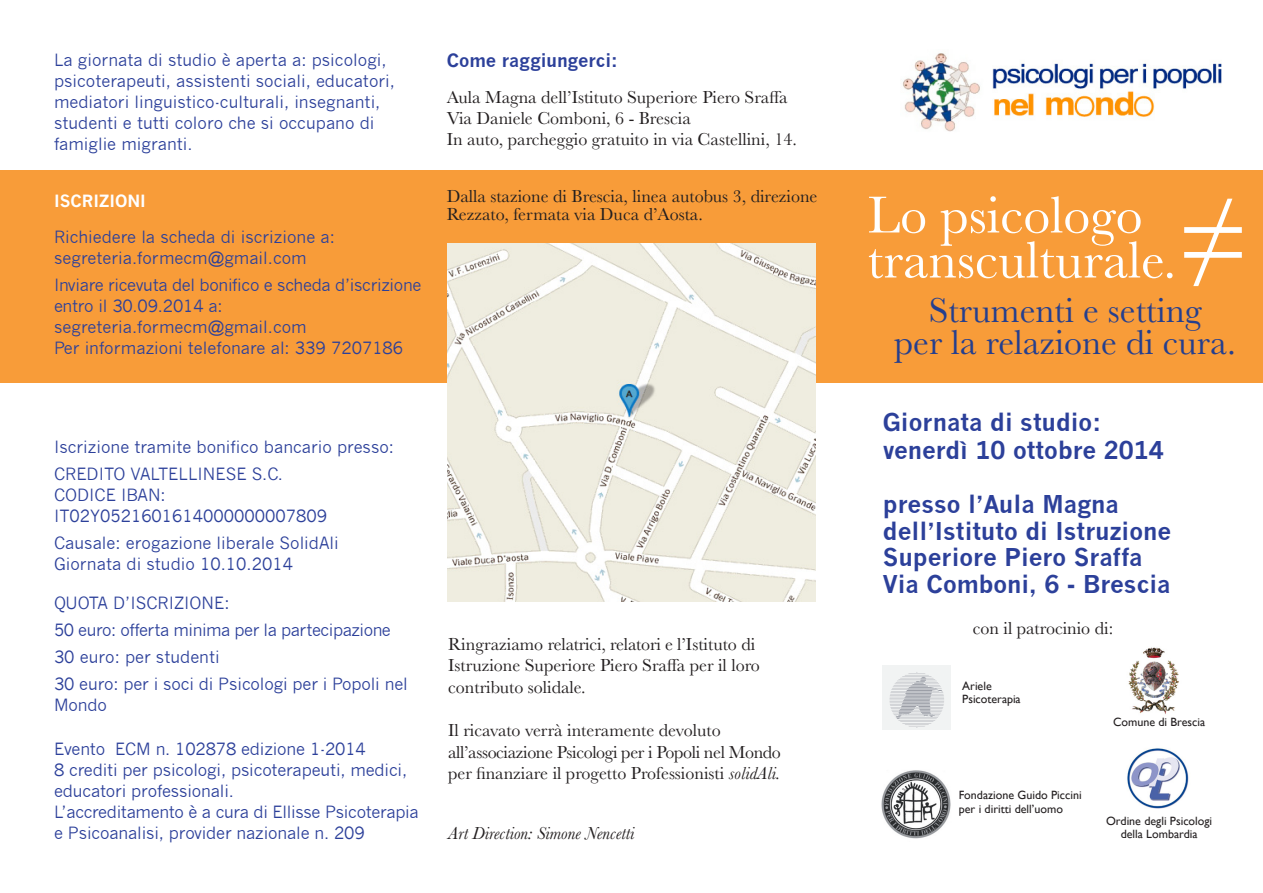
<style>
.page{position:relative;width:1263px;height:893px;background:#fff}
.page>*{position:absolute;margin:0;border:0;box-sizing:border-box;transform-origin:0 0}
.t1{font:54px/45px "Baskerville";color:#fff}
.t2{font:36px "Baskerville";color:#253f8e}
.t3{font:700 24px "News Gothic";color:#2c409a}
.t4{font:18px/21.6px "Baskerville";color:#231f20}
.t5{font:18px "Baskerville";letter-spacing:-.02em;color:#231f20}
.t6{font:italic 18px "Baskerville";color:#231f20}
.t7{font:700 18px "News Gothic";color:#2c409a}
.t8{font:16.5px/21px "News Gothic";color:#2c409a}
.t9{font:16.5px/21px "News Gothic";letter-spacing:-.02em;color:#2c409a}
.t10{font:16.5px "News Gothic";letter-spacing:-.03em;color:#2c409a}
.t11{font:700 16.5px "News Gothic";color:#fff}
.t12{font:12px "Gill Sans";color:#231f20}
.s1{font-style:italic}
.s2{font-size:109.5px}
</style>
<div class="page">
<div style="left:0;top:170px;width:1263px;height:213px;background:#f89c39"></div>
<img style="left:902px;top:53px;width:319px;height:79px">
<img style="left:448px;top:243px;width:367px;height:359px">
<img style="left:881px;top:770px;width:70px;height:69px">
<img style="left:882px;top:666px;width:68px;height:63px">
<img style="left:1127px;top:748px;width:62px;height:61px">
<img style="left:1128px;top:647px;width:51px;height:67px">
<p class="t8" style="left:54px;top:50px;width:342px">La giornata di studio è aperta a: psicologi, psicoterapeuti, assistenti sociali, educatori, mediatori linguistico-culturali, insegnanti, studenti e tutti coloro che si occupano di famiglie migranti.</p>
<p class="t11" style="left:54px;top:191px;width:93px">ISCRIZIONI</p>
<p class="t8" style="left:54px;top:227px;width:282px">Richiedere la scheda di iscrizione a: segreteria.formecm@gmail.com</p>
<p class="t9" style="left:54px;top:275px;width:369px">Inviare ricevuta del bonifico e scheda d’iscrizione entro il 30.09.2014 a:</p>
<p class="t8" style="left:54px;top:317px;width:254px">segreteria.formecm@gmail.com</p>
<p class="t8" style="left:54px;top:338px;width:351px">Per informazioni telefonare al: 339 7207186</p>
<p class="t7" style="left:447px;top:49px;width:173px">Come raggiungerci:</p>
<p class="t4" style="left:447px;top:86px;width:342px">Aula Magna dell’Istituto Superiore Piero Sraffa</p>
<p class="t4" style="left:447px;top:107px;width:246px">Via Daniele Comboni, 6 - Brescia</p>
<p class="t4" style="left:447px;top:128px;width:352px">In auto, parcheggio gratuito in via Castellini, 14.</p>
<p class="t4" style="left:447px;top:187px;width:372px;line-height:18px">Dalla stazione di Brescia, linea autobus 3, direzione<br>Rezzato, fermata via Duca d’Aosta.</p>
<p class="t8" style="left:54px;top:437px;width:342px">Iscrizione tramite bonifico bancario presso:</p>
<p class="t8" style="left:54px;top:464px;width:230px">CREDITO VALTELLINESE S.C.</p>
<p class="t8" style="left:54px;top:485px;width:274px">CODICE IBAN:<br>IT02Y0521601614000000007809</p>
<p class="t8" style="left:54px;top:533px;width:286px">Causale: erogazione liberale SolidAli</p>
<p class="t8" style="left:54px;top:554px;width:240px">Giornata di studio 10.10.2014</p>
<p class="t8" style="left:54px;top:593px;width:177px">QUOTA D’ISCRIZIONE:</p>
<p class="t10" style="left:54px;top:621px;width:338px">50 euro: offerta minima per la partecipazione</p>
<p class="t8" style="left:54px;top:647px;width:167px">30 euro: per studenti</p>
<p class="t8" style="left:54px;top:674px;width:355px">30 euro: per i soci di Psicologi per i Popoli nel<br>Mondo</p>
<p class="t8" style="left:54px;top:738px;width:313px">Evento ECM n. 102878 edizione 1-2014</p>
<p class="t8" style="left:54px;top:759px;width:355px">8 crediti per psicologi, psicoterapeuti, medici, educatori professionali.</p>
<p class="t9" style="left:54px;top:801px;width:366px">L’accreditamento è a cura di Ellisse Psicoterapia e Psicoanalisi, provider nazionale n. 209</p>
<p class="t4" style="left:448px;top:633px;width:313px">Ringraziamo relatrici, relatori e l’Istituto di<br>Istruzione Superiore Piero Sraffa per il loro contributo solidale.</p>
<p class="t4" style="left:448px;top:720px;width:274px">Il ricavato verrà interamente devoluto</p>
<p class="t5" style="left:448px;top:740px;width:334px">all’associazione Psicologi per i Popoli nel Mondo</p>
<p class="t4" style="left:448px;top:763px;width:334px">per finanziare il progetto Professionisti <span class="s1">solidAli.</span></p>
<p class="t6" style="left:448px;top:821px;width:188px">Art Direction: Simone Nencetti</p>
<p class="t1" style="left:867px;top:193px;width:384px">Lo psicologo transculturale.<span class="s2">≠</span></p>
<p class="t2" style="left:929px;top:288px;width:274px">Strumenti e setting</p>
<p class="t2" style="left:894px;top:319px;width:343px">per la relazione di cura.</p>
<p class="t3" style="left:883px;top:407px;width:220px">Giornata di studio:</p>
<p class="t3" style="left:883px;top:436px;width:282px">venerdì 10 ottobre 2014</p>
<p class="t3" style="left:883px;top:490px;width:237px">presso l’Aula Magna</p>
<p class="t3" style="left:883px;top:517px;width:290px">dell’Istituto di Istruzione</p>
<p class="t3" style="left:883px;top:542px;width:261px">Superiore Piero Sraffa</p>
<p class="t3" style="left:883px;top:569px;width:289px">Via Comboni, 6 - Brescia</p>
<p class="t4" style="left:973px;top:618px;width:142px">con il patrocinio di:</p>
<p class="t12" style="left:962px;top:679px;width:31px">Ariele</p>
<p class="t12" style="left:962px;top:692px;width:60px">Psicoterapia</p>
<p class="t12" style="left:1113px;top:715px;width:94px">Comune di Brescia</p>
<p class="t12" style="left:959px;top:788px;width:124px">Fondazione Guido Piccini</p>
<p class="t12" style="left:959px;top:802px;width:106px">per i diritti dell’uomo</p>
<p class="t12" style="left:1106px;top:814px;width:108px">Ordine degli Psicologi</p>
<p class="t12" style="left:1121px;top:827px;width:78px">della Lombardia</p>
</div>
